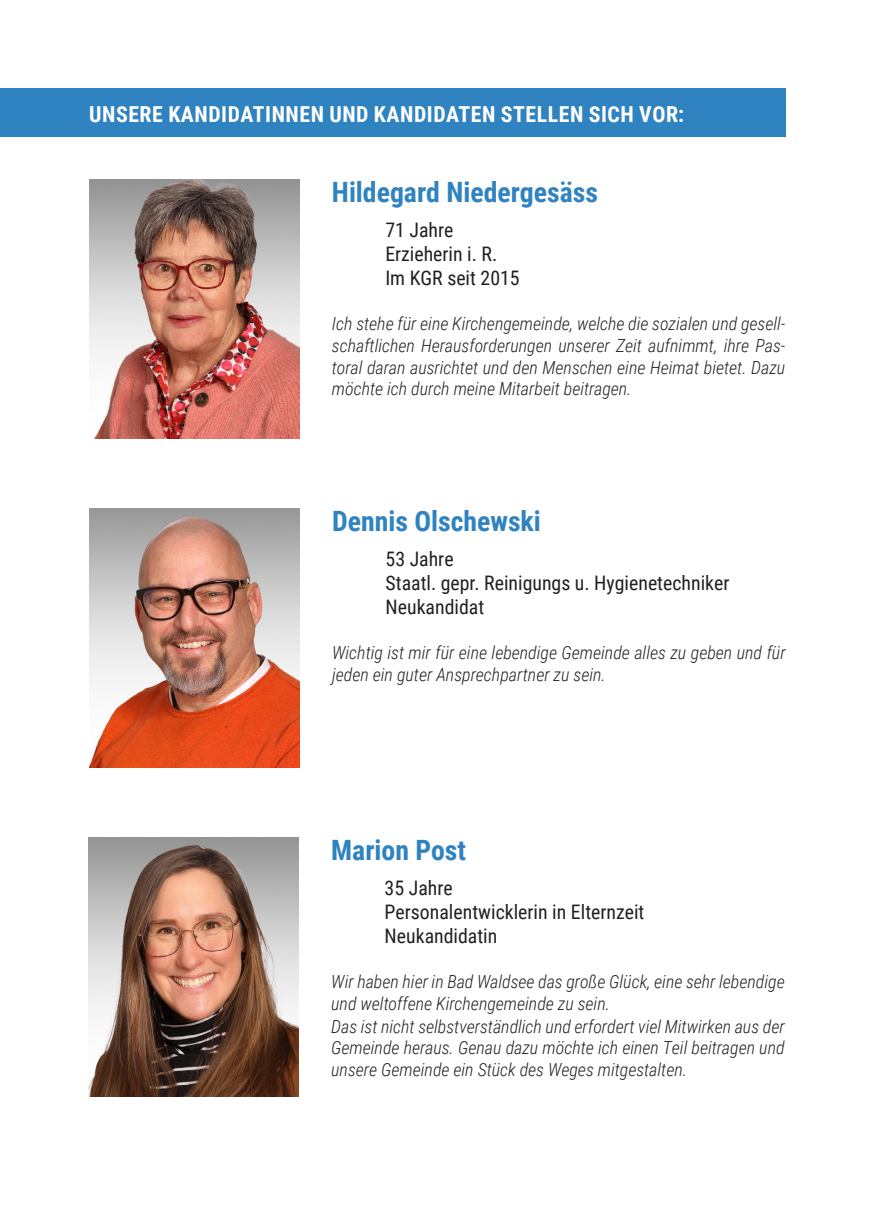
<style>
.page{position:relative;width:874px;height:1225px;background:#fff}
.page>*{position:absolute;margin:0;border:0;box-sizing:border-box;transform-origin:0 0}
.Wort_zum_Sonntag_Grundtext{font:700 28px "Roboto Condensed";color:#2f83c0}
.t1{font:700 22px "Roboto Condensed";letter-spacing:.025em;color:#fff}
.Wort_zum_Sonntag_Grundtext-2{font:20px/24px "Roboto Condensed";color:#231f20}
.Wort_zum_Sonntag_Grundtext-3{font:italic 300 18px/21.6px "Roboto Condensed";color:#231f20}
</style>
<div class="page">
<img style="left:89px;top:837px;width:209px;height:259px">
<div style="left:0;top:89px;width:785px;height:48px;background:#2f83c0"></div>
<img style="left:89px;top:179px;width:210px;height:259px">
<img style="left:89px;top:508px;width:210px;height:259px">
<p class="t1" style="left:89px;top:99px;width:596px">UNSERE KANDIDATINNEN UND KANDIDATEN STELLEN SICH VOR:</p>
<p class="Wort_zum_Sonntag_Grundtext" style="left:332px;top:172px;width:267px">Hildegard Niedergesäss</p>
<p class="Wort_zum_Sonntag_Grundtext-2" style="left:385px;top:217px;width:136px">71 Jahre<br>Erzieherin i. R.<br>Im KGR seit 2015</p>
<p class="Wort_zum_Sonntag_Grundtext-3" style="left:332px;top:312px;width:454px;text-align:justify">Ich stehe für eine Kirchengemeinde, welche die sozialen und gesell&shy;schaftlichen Herausforderungen unserer Zeit aufnimmt, ihre Pas&shy;toral daran ausrichtet und den Menschen eine Heimat bietet. Dazu möchte ich durch meine Mitarbeit beitragen.</p>
<p class="Wort_zum_Sonntag_Grundtext" style="left:332px;top:501px;width:210px">Dennis Olschewski</p>
<p class="Wort_zum_Sonntag_Grundtext-2" style="left:385px;top:546px;width:345px">53 Jahre<br>Staatl. gepr. Reinigungs u. Hygienetechniker<br>Neukandidat</p>
<p class="Wort_zum_Sonntag_Grundtext-3" style="left:332px;top:641px;width:455px">Wichtig ist mir für eine lebendige Gemeinde alles zu geben und für jeden ein guter Ansprechpartner zu sein.</p>
<p class="Wort_zum_Sonntag_Grundtext" style="left:331px;top:830px;width:136px">Marion Post</p>
<p class="Wort_zum_Sonntag_Grundtext-2" style="left:384px;top:875px;width:261px">35 Jahre<br>Personalentwicklerin in Elternzeit<br>Neukandidatin</p>
<p class="Wort_zum_Sonntag_Grundtext-3" style="left:331px;top:970px;width:454px">Wir haben hier in Bad Waldsee das große Glück, eine sehr lebendige und weltoffene Kirchengemeinde zu sein.</p>
<p class="Wort_zum_Sonntag_Grundtext-3" style="left:331px;top:1014px;width:454px;text-align:justify">Das ist nicht selbstverständlich und erfordert viel Mitwirken aus der Gemeinde heraus. Genau dazu möchte ich einen Teil beitragen und unsere Gemeinde ein Stück des Weges mitgestalten.</p>
</div>
